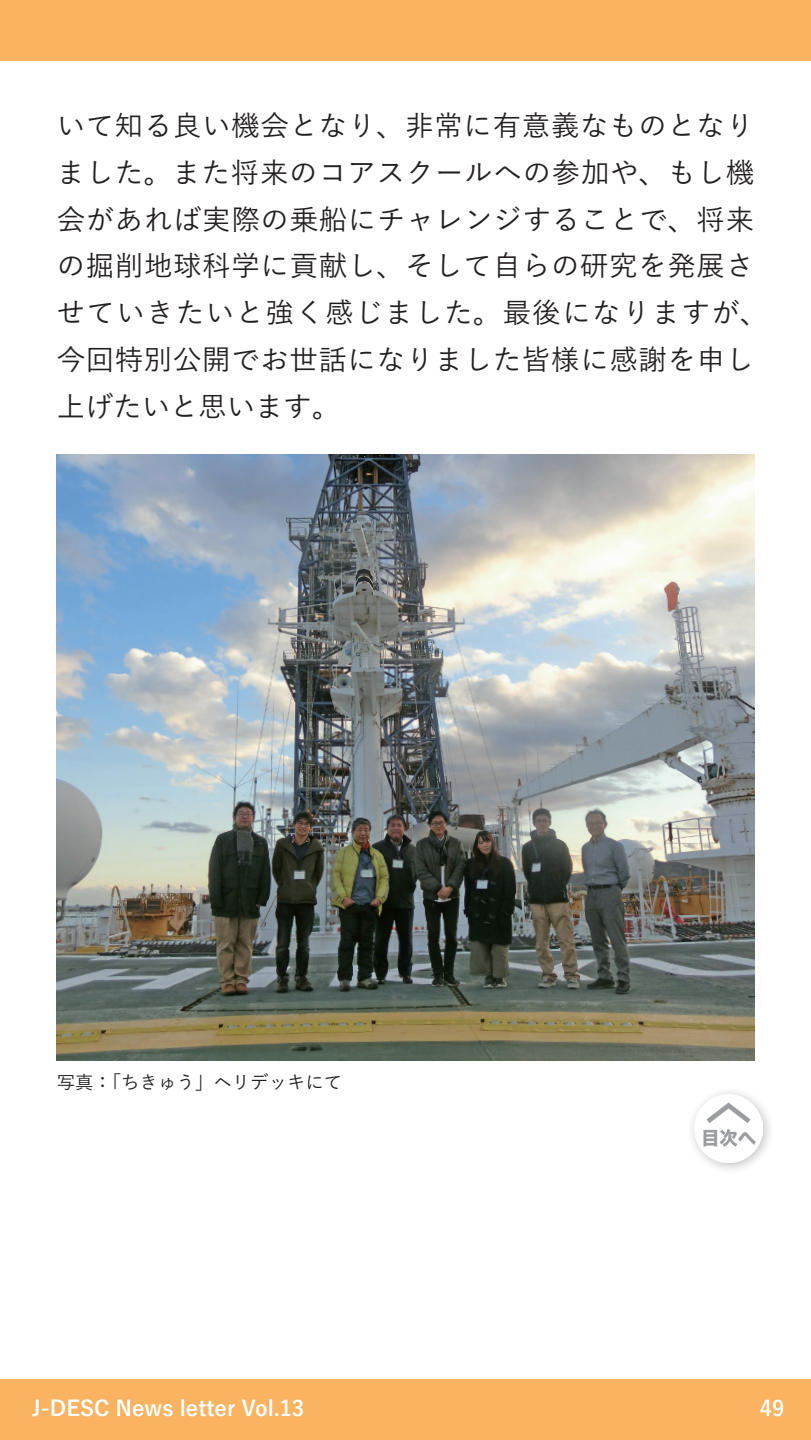
<style>
.page{position:relative;width:811px;height:1440px;background:#fff}
.page>*{position:absolute;margin:0;border:0;box-sizing:border-box;transform-origin:0 0}
.t1{font:500 28.4px/46.8px "Yu Go";letter-spacing:.025em;color:#231f20}
.t2{font:700 21.2px "Yu Go";color:#fff}
.t3{font:500 18.4px "Yu Go";color:#231f20}
</style>
<div class="page">
<div style="left:0;top:0;width:811px;height:60px;background:#f9b361"></div>
<div style="left:0;top:1380px;width:811px;height:60px;background:#f9b361"></div>
<div style="left:685px;top:1085px;width:90px;height:90px;background:#231f20;opacity:.3"></div>
<img style="left:694px;top:1094px;width:68px;height:68px">
<img style="left:57px;top:455px;width:697px;height:605px">
<p class="t1" style="left:57px;top:99px;width:713px">いて知る良い機会となり、⾮常に有意義なものとなりました。また将来のコアスクールへの参加や、もし機会があれば実際の乗船にチャレンジすることで、将来の掘削地球科学に貢献し、そして⾃ らの研究を発展させていきたいと強く感じました。最後になりますが、今回特別公開でお世話になりました皆様に感謝を申し上げたいと思います。</p>
<p class="t3" style="left:57px;top:1065px;width:287px">写真：「ちきゅう」ヘリデッキにて</p>
<p class="t2" style="left:32px;top:1397px;width:274px">J-DESC News letter Vol.13</p>
<p class="t2" style="left:760px;top:1396px;width:26px">49</p>
</div>
